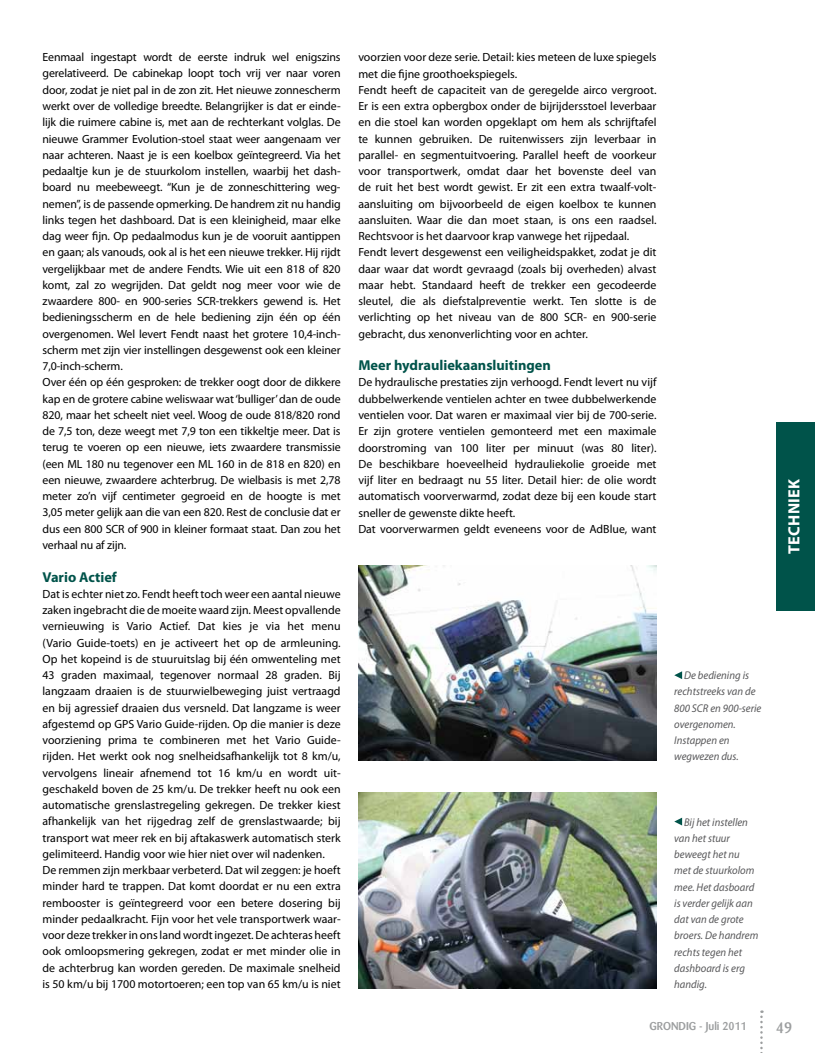
<style>
.page{position:relative;width:815px;height:1053px;background:#fff}
.page>*{position:absolute;margin:0;border:0;box-sizing:border-box;transform-origin:0 0}
.t1{font:700 16.25px "Myriad Pro";color:#fff}
.t2{font:500 15px "Barmeno Pro";color:#9c9e9f}
.t3{font:700 14.38px "Myriad Pro";color:#00534a}
.t4{font:11.88px/16.2px "Myriad Pro";color:#000}
.t5{font:italic 11.25px/16.2px "Myriad Pro";color:#58585a;scale:.95 1}
.t6{font:500 11.25px "Barmeno Pro";color:#9c9e9f}
</style>
<div class="page">
<img style="left:358px;top:792px;width:299px;height:196px">
<img style="left:358px;top:565px;width:299px;height:195px">
<svg style="left:760px;top:1010px;width:3px;height:43px"></svg>
<div style="left:776px;top:422px;width:39px;height:188px;background:#00534a"></div>
<svg style="left:674px;top:817px;width:8px;height:8px"></svg>
<svg style="left:674px;top:671px;width:8px;height:8px"></svg>
<p class="t4" style="left:43px;top:49px;width:300px">Eenmaal ingestapt wordt de eerste indruk wel enigszins gerelativeerd. De cabinekap loopt toch vrij ver naar voren door, zodat je niet pal in de zon zit. Het nieuwe zonnescherm werkt over de volledige breedte. Belangrijker is dat er einde&shy;lijk die ruimere cabine is, met aan de rechterkant volglas. De nieuwe Grammer Evolution-stoel staat weer aangenaam ver naar achteren. Naast je is een koelbox geïntegreerd. Via het pedaaltje kun je de stuurkolom instellen, waarbij het dash&shy;board nu meebeweegt. “Kun je de zonneschittering weg&shy;nemen”, is de passende opmerking. De handrem zit nu handig links tegen het dashboard. Dat is een kleinigheid, maar elke dag weer fijn. Op pedaalmodus kun je de vooruit aantippen en gaan; als vanouds, ook al is het een nieuwe trekker. Hij rijdt vergelijkbaar met de andere Fendts. Wie uit een 818 of 820 komt, zal zo wegrijden. Dat geldt nog meer voor wie de zwaardere 800- en 900-series SCR-trekkers gewend is. Het bedieningsscherm en de hele bediening zijn één op één overgenomen. Wel levert Fendt naast het grotere 10,4-inch&shy;scherm met zijn vier instellingen desgewenst ook een kleiner 7,0-inch-scherm.<br>Over één op één gesproken: de trekker oogt door de dikkere kap en de grotere cabine weliswaar wat ‘bulliger’ dan de oude 820, maar het scheelt niet veel. Woog de oude 818/820 rond de 7,5 ton, deze weegt met 7,9 ton een tikkeltje meer. Dat is terug te voeren op een nieuwe, iets zwaardere transmissie (een ML 180 nu tegenover een ML 160 in de 818 en 820) en een nieuwe, zwaardere achterbrug. De wielbasis is met 2,78 meter zo’n vijf centimeter gegroeid en de hoogte is met 3,05 meter gelijk aan die van een 820. Rest de conclusie dat er dus een 800 SCR of 900 in kleiner formaat staat. Dan zou het verhaal nu af zijn.</p>
<p class="t3" style="left:43px;top:567px;width:76px">Vario Actief</p>
<p class="t4" style="left:43px;top:585px;width:300px">Dat is echter niet zo. Fendt heeft toch weer een aantal nieuwe zaken ingebracht die de moeite waard zijn. Meest opvallende vernieuwing is Vario Actief. Dat kies je via het menu (Vario Guide-toets) en je activeert het op de armleuning.<br>Op het kopeind is de stuuruitslag bij één omwenteling met 43 graden maximaal, tegenover normaal 28 graden. Bij langzaam draaien is de stuurwielbeweging juist vertraagd en bij agressief draaien dus versneld. Dat langzame is weer afgestemd op GPS Vario Guide-rijden. Op die manier is deze voorziening prima te combineren met het Vario Guide&shy;rijden. Het werkt ook nog snelheidsafhankelijk tot 8 km/u, vervolgens lineair afnemend tot 16 km/u en wordt uit&shy;geschakeld boven de 25 km/u. De trekker heeft nu ook een automatische grenslastregeling gekregen. De trekker kiest afhankelijk van het rijgedrag zelf de grenslastwaarde; bij transport wat meer rek en bij aftakaswerk automatisch sterk gelimiteerd. Handig voor wie hier niet over wil nadenken.<br>De remmen zijn merkbaar verbeterd. Dat wil zeggen: je hoeft minder hard te trappen. Dat komt doordat er nu een extra rembooster is geïntegreerd voor een betere dosering bij minder pedaalkracht. Fijn voor het vele transportwerk waar&shy;voor deze trekker in ons land wordt ingezet. De achteras heeft ook omloopsmering gekregen, zodat er met minder olie in de achterbrug kan worden gereden. De maximale snelheid is 50 km/u bij 1700 motortoeren; een top van 65 km/u is niet</p>
<p class="t4" style="left:358px;top:49px;width:300px">voorzien voor deze serie. Detail: kies meteen de luxe spiegels met die fijne groothoekspiegels.<br>Fendt heeft de capaciteit van de geregelde airco vergroot.<br>Er is een extra opbergbox onder de bijrijdersstoel leverbaar en die stoel kan worden opgeklapt om hem als schrijftafel te kunnen gebruiken. De ruitenwissers zijn leverbaar in parallel- en segmentuitvoering. Parallel heeft de voorkeur voor transportwerk, omdat daar het bovenste deel van de ruit het best wordt gewist. Er zit een extra twaalf-volt&shy;aansluiting om bijvoorbeeld de eigen koelbox te kunnen aansluiten. Waar die dan moet staan, is ons een raadsel.<br>Rechtsvoor is het daarvoor krap vanwege het rijpedaal.<br>Fendt levert desgewenst een veiligheidspakket, zodat je dit daar waar dat wordt gevraagd (zoals bij overheden) alvast maar hebt. Standaard heeft de trekker een gecodeerde sleutel, die als diefstalpreventie werkt. Ten slotte is de verlichting op het niveau van de 800 SCR- en 900-serie gebracht, dus xenonverlichting voor en achter.</p>
<p class="t3" style="left:358px;top:356px;width:194px">Meer hydrauliekaansluitingen</p>
<p class="t4" style="left:358px;top:374px;width:300px">De hydraulische prestaties zijn verhoogd. Fendt levert nu vijf dubbelwerkende ventielen achter en twee dubbelwerkende ventielen voor. Dat waren er maximaal vier bij de 700-serie.<br>Er zijn grotere ventielen gemonteerd met een maximale doorstroming van 100 liter per minuut (was 80 liter).<br>De beschikbare hoeveelheid hydrauliekolie groeide met vijf liter en bedraagt nu 55 liter. Detail hier: de olie wordt automatisch voorverwarmd, zodat deze bij een koude start sneller de gewenste dikte heeft.<br>Dat voorverwarmen geldt eveneens voor de AdBlue, want</p>
<h1 class="t1" style="left:783px;top:554px;width:77px;rotate:-90deg">techniek</h1>
<p class="t5" style="left:674px;top:667px;width:93px;text-indent:10px">De bediening is rechtstreeks van de<br>800 SCR en 900-serie overgenomen.<br>Instappen en wegwezen dus.</p>
<p class="t5" style="left:674px;top:813px;width:90px;text-indent:10px">Bij het instellen van het stuur beweegt het nu met de stuurkolom mee. Het dasboard is verder gelijk aan dat van de grote broers. De handrem rechts tegen het dashboard is erg handig.</p>
<p class="t6" style="left:649px;top:1018px;width:99px">GRONDIG - Juli 2011</p>
<p class="t2" style="left:776px;top:1017px;width:18px">49</p>
</div>
